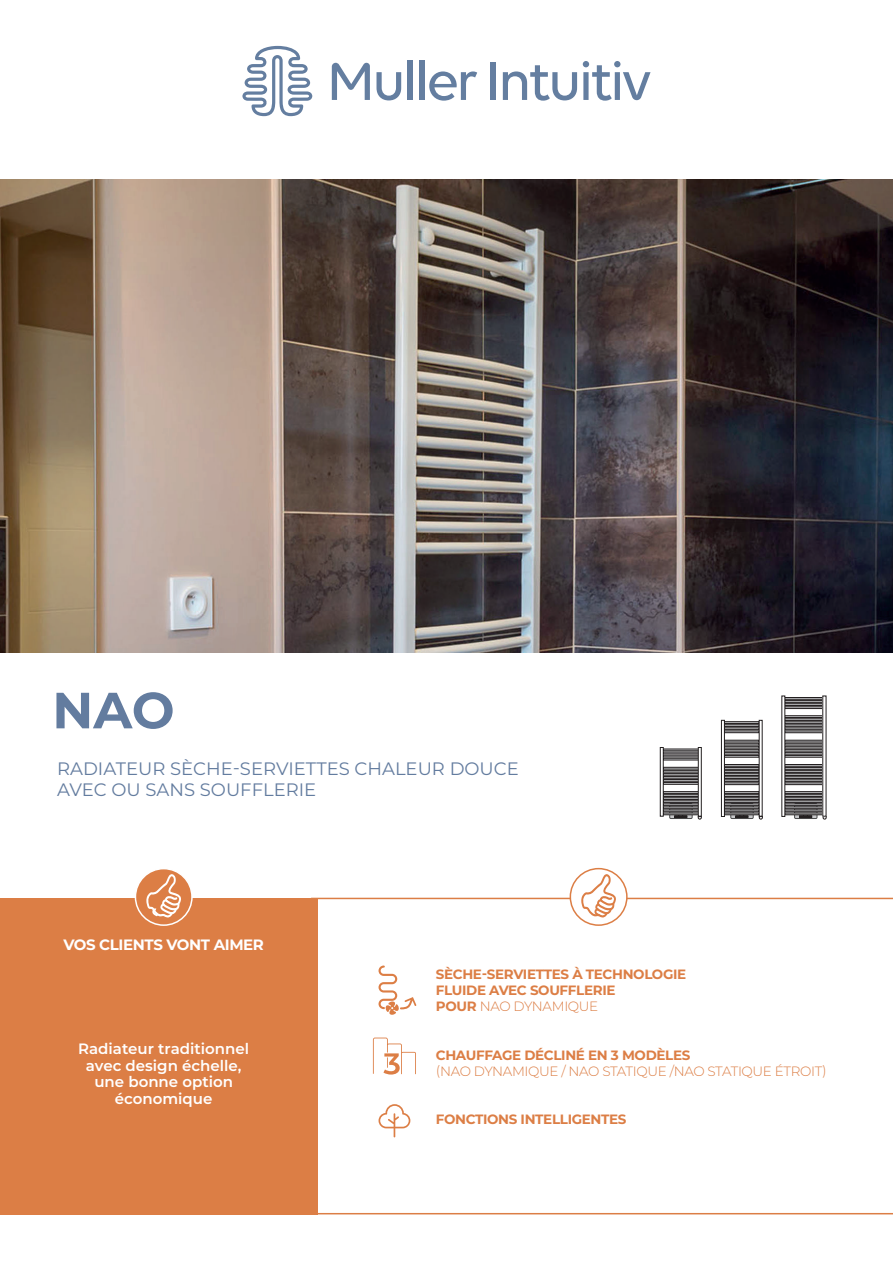
<style>
.page{position:relative;width:893px;height:1263px;background:#fff}
.page>*{position:absolute;margin:0;border:0;box-sizing:border-box;transform-origin:0 0}
.t1{font:700 50.85px "Montserrat";color:#637c9f}
.t2{font:18px/21px "Montserrat";color:#637c9f}
.t3{font:600 15px/16.5px "Montserrat";color:#fff;text-align:center}
.t4{font:700 15px "Montserrat";letter-spacing:-.025em;color:#fff}
.t5{font:700 13.5px/16.2px "Montserrat";letter-spacing:-.025em;color:#dc7e45}
.t6{font:300 13.5px "Montserrat";letter-spacing:-.025em;color:#dc7e45}
.s1{font-weight:300}
</style>
<div class="page">
<svg style="left:317px;top:898px;width:576px;height:316px"></svg>
<img style="left:0;top:180px;width:893px;height:473px">
<div style="left:0;top:898px;width:317px;height:316px;background:#dc7e45"></div>
<div style="left:135px;top:869px;width:57px;height:56px;background:#dc7e45;border-radius:50%"></div>
<div style="left:135px;top:868px;width:58px;height:58px;border:2px solid #fff;border-radius:50%"></div>
<svg style="left:146px;top:874px;width:35px;height:43px"></svg>
<div style="left:570px;top:869px;width:57px;height:56px;background:#fff;border-radius:50%"></div>
<div style="left:570px;top:868px;width:58px;height:58px;border:2px solid #dc7e45;border-radius:50%"></div>
<svg style="left:581px;top:874px;width:35px;height:43px"></svg>
<svg style="left:242px;top:46px;width:70px;height:70px"></svg>
<svg style="left:332px;top:63px;width:38px;height:37px"></svg>
<svg style="left:376px;top:72px;width:25px;height:28px"></svg>
<div style="left:407px;top:60px;width:6px;height:40px;background:#647ea0"></div>
<div style="left:419px;top:60px;width:6px;height:40px;background:#647ea0"></div>
<svg style="left:429px;top:71px;width:48px;height:30px"></svg>
<div style="left:491px;top:63px;width:5px;height:37px;background:#647ea0"></div>
<svg style="left:503px;top:65px;width:74px;height:36px"></svg>
<svg style="left:583px;top:61px;width:67px;height:40px"></svg>
<svg style="left:670px;top:803px;width:22px;height:15px"></svg>
<div style="left:669px;top:803px;width:23px;height:16px;border:1px solid #4b4c4d"></div>
<svg style="left:674px;top:815px;width:14px;height:3px"></svg>
<svg style="left:731px;top:803px;width:22px;height:15px"></svg>
<div style="left:731px;top:803px;width:22px;height:16px;border:1px solid #4b4c4d"></div>
<svg style="left:759px;top:816px;width:4px;height:3px"></svg>
<svg style="left:735px;top:815px;width:14px;height:3px"></svg>
<svg style="left:795px;top:803px;width:22px;height:15px"></svg>
<div style="left:794px;top:803px;width:23px;height:16px;border:1px solid #4b4c4d"></div>
<svg style="left:799px;top:815px;width:13px;height:3px"></svg>
<div style="left:663px;top:749px;width:36px;height:2px;border:1px solid #231f20"></div>
<div style="left:663px;top:758px;width:36px;height:2px;border:1px solid #231f20"></div>
<div style="left:663px;top:755px;width:36px;height:2px;border:1px solid #231f20"></div>
<div style="left:663px;top:767px;width:36px;height:2px;border:1px solid #231f20"></div>
<div style="left:663px;top:776px;width:36px;height:2px;border:1px solid #231f20"></div>
<div style="left:663px;top:779px;width:36px;height:2px;border:1px solid #231f20"></div>
<div style="left:663px;top:782px;width:36px;height:2px;border:1px solid #231f20"></div>
<div style="left:663px;top:773px;width:36px;height:2px;border:1px solid #231f20"></div>
<div style="left:663px;top:770px;width:36px;height:2px;border:1px solid #231f20"></div>
<div style="left:663px;top:791px;width:36px;height:2px;border:1px solid #231f20"></div>
<div style="left:663px;top:801px;width:36px;height:2px;border:1px solid #231f20"></div>
<div style="left:663px;top:804px;width:36px;height:2px;border:1px solid #231f20"></div>
<div style="left:663px;top:807px;width:36px;height:2px;border:1px solid #231f20"></div>
<div style="left:663px;top:810px;width:36px;height:2px;border:1px solid #231f20"></div>
<div style="left:663px;top:813px;width:36px;height:2px;border:1px solid #231f20"></div>
<div style="left:663px;top:798px;width:36px;height:2px;border:1px solid #231f20"></div>
<div style="left:663px;top:794px;width:36px;height:2px;border:1px solid #231f20"></div>
<div style="left:660px;top:747px;width:3px;height:69px;border:1px solid #231f20"></div>
<div style="left:698px;top:747px;width:3px;height:69px;border:1px solid #231f20"></div>
<div style="left:724px;top:721px;width:35px;height:2px;border:1px solid #231f20"></div>
<div style="left:724px;top:731px;width:35px;height:2px;border:1px solid #231f20"></div>
<div style="left:724px;top:728px;width:35px;height:2px;border:1px solid #231f20"></div>
<div style="left:724px;top:725px;width:35px;height:2px;border:1px solid #231f20"></div>
<div style="left:724px;top:740px;width:35px;height:2px;border:1px solid #231f20"></div>
<div style="left:724px;top:749px;width:35px;height:2px;border:1px solid #231f20"></div>
<div style="left:724px;top:752px;width:35px;height:2px;border:1px solid #231f20"></div>
<div style="left:724px;top:755px;width:35px;height:2px;border:1px solid #231f20"></div>
<div style="left:724px;top:746px;width:35px;height:2px;border:1px solid #231f20"></div>
<div style="left:724px;top:743px;width:35px;height:2px;border:1px solid #231f20"></div>
<div style="left:724px;top:791px;width:35px;height:2px;border:1px solid #231f20"></div>
<div style="left:724px;top:801px;width:35px;height:2px;border:1px solid #231f20"></div>
<div style="left:724px;top:804px;width:35px;height:2px;border:1px solid #231f20"></div>
<div style="left:724px;top:807px;width:35px;height:2px;border:1px solid #231f20"></div>
<div style="left:724px;top:810px;width:35px;height:2px;border:1px solid #231f20"></div>
<div style="left:724px;top:813px;width:35px;height:2px;border:1px solid #231f20"></div>
<div style="left:724px;top:798px;width:35px;height:2px;border:1px solid #231f20"></div>
<div style="left:724px;top:794px;width:35px;height:2px;border:1px solid #231f20"></div>
<div style="left:724px;top:764px;width:35px;height:2px;border:1px solid #231f20"></div>
<div style="left:724px;top:773px;width:35px;height:2px;border:1px solid #231f20"></div>
<div style="left:724px;top:777px;width:35px;height:2px;border:1px solid #231f20"></div>
<div style="left:724px;top:780px;width:35px;height:2px;border:1px solid #231f20"></div>
<div style="left:724px;top:783px;width:35px;height:2px;border:1px solid #231f20"></div>
<div style="left:724px;top:770px;width:35px;height:2px;border:1px solid #231f20"></div>
<div style="left:724px;top:767px;width:35px;height:2px;border:1px solid #231f20"></div>
<div style="left:721px;top:720px;width:3px;height:96px;border:1px solid #231f20"></div>
<div style="left:785px;top:697px;width:38px;height:2px;border:1px solid #231f20"></div>
<div style="left:785px;top:707px;width:38px;height:2px;border:1px solid #231f20"></div>
<div style="left:785px;top:703px;width:38px;height:2px;border:1px solid #231f20"></div>
<div style="left:785px;top:700px;width:38px;height:2px;border:1px solid #231f20"></div>
<div style="left:785px;top:740px;width:38px;height:2px;border:1px solid #231f20"></div>
<div style="left:785px;top:749px;width:38px;height:2px;border:1px solid #231f20"></div>
<div style="left:785px;top:752px;width:38px;height:2px;border:1px solid #231f20"></div>
<div style="left:785px;top:755px;width:38px;height:2px;border:1px solid #231f20"></div>
<div style="left:785px;top:746px;width:38px;height:2px;border:1px solid #231f20"></div>
<div style="left:785px;top:743px;width:38px;height:2px;border:1px solid #231f20"></div>
<div style="left:785px;top:716px;width:38px;height:2px;border:1px solid #231f20"></div>
<div style="left:785px;top:725px;width:38px;height:2px;border:1px solid #231f20"></div>
<div style="left:785px;top:728px;width:38px;height:2px;border:1px solid #231f20"></div>
<div style="left:785px;top:731px;width:38px;height:2px;border:1px solid #231f20"></div>
<div style="left:785px;top:722px;width:38px;height:2px;border:1px solid #231f20"></div>
<div style="left:785px;top:719px;width:38px;height:2px;border:1px solid #231f20"></div>
<div style="left:785px;top:791px;width:38px;height:2px;border:1px solid #231f20"></div>
<div style="left:785px;top:801px;width:38px;height:2px;border:1px solid #231f20"></div>
<div style="left:785px;top:804px;width:38px;height:2px;border:1px solid #231f20"></div>
<div style="left:785px;top:807px;width:38px;height:2px;border:1px solid #231f20"></div>
<div style="left:785px;top:810px;width:38px;height:2px;border:1px solid #231f20"></div>
<div style="left:785px;top:813px;width:38px;height:2px;border:1px solid #231f20"></div>
<div style="left:785px;top:798px;width:38px;height:2px;border:1px solid #231f20"></div>
<div style="left:785px;top:794px;width:38px;height:2px;border:1px solid #231f20"></div>
<div style="left:785px;top:764px;width:38px;height:2px;border:1px solid #231f20"></div>
<div style="left:785px;top:773px;width:38px;height:2px;border:1px solid #231f20"></div>
<div style="left:785px;top:777px;width:38px;height:2px;border:1px solid #231f20"></div>
<div style="left:785px;top:780px;width:38px;height:2px;border:1px solid #231f20"></div>
<div style="left:785px;top:783px;width:38px;height:2px;border:1px solid #231f20"></div>
<div style="left:785px;top:770px;width:38px;height:2px;border:1px solid #231f20"></div>
<div style="left:785px;top:767px;width:38px;height:2px;border:1px solid #231f20"></div>
<svg style="left:378px;top:1104px;width:32px;height:33px"></svg>
<svg style="left:378px;top:965px;width:38px;height:50px"></svg>
<svg style="left:373px;top:1037px;width:43px;height:37px"></svg>
<h1 class="t1" style="left:52px;top:674px;width:124px">NAO</h1>
<h2 class="t2" style="left:57px;top:757px;width:463px">RADIATEUR SÈCHE-SERVIETTES CHALEUR DOUCE<br>AVEC OU SANS SOUFFLERIE</h2>
<p class="t4" style="left:63px;top:934px;width:202px">VOS CLIENTS VONT AIMER</p>
<p class="t3" style="left:78px;top:1040px;width:172px">Radiateur traditionnel avec design échelle, une bonne option économique</p>
<p class="t5" style="left:436px;top:965px;width:252px">SÈCHE-SERVIETTES À TECHNOLOGIE<br>FLUIDE AVEC SOUFFLERIE<br>POUR <span class="s1">NAO DYNAMIQUE</span></p>
<p class="t5" style="left:436px;top:1046px;width:256px">CHAUFFAGE DÉCLINÉ EN 3 MODÈLES</p>
<p class="t6" style="left:436px;top:1062px;width:392px">(NAO DYNAMIQUE / NAO STATIQUE /NAO STATIQUE ÉTROIT)</p>
<p class="t5" style="left:436px;top:1111px;width:192px">FONCTIONS INTELLIGENTES</p>
</div>
